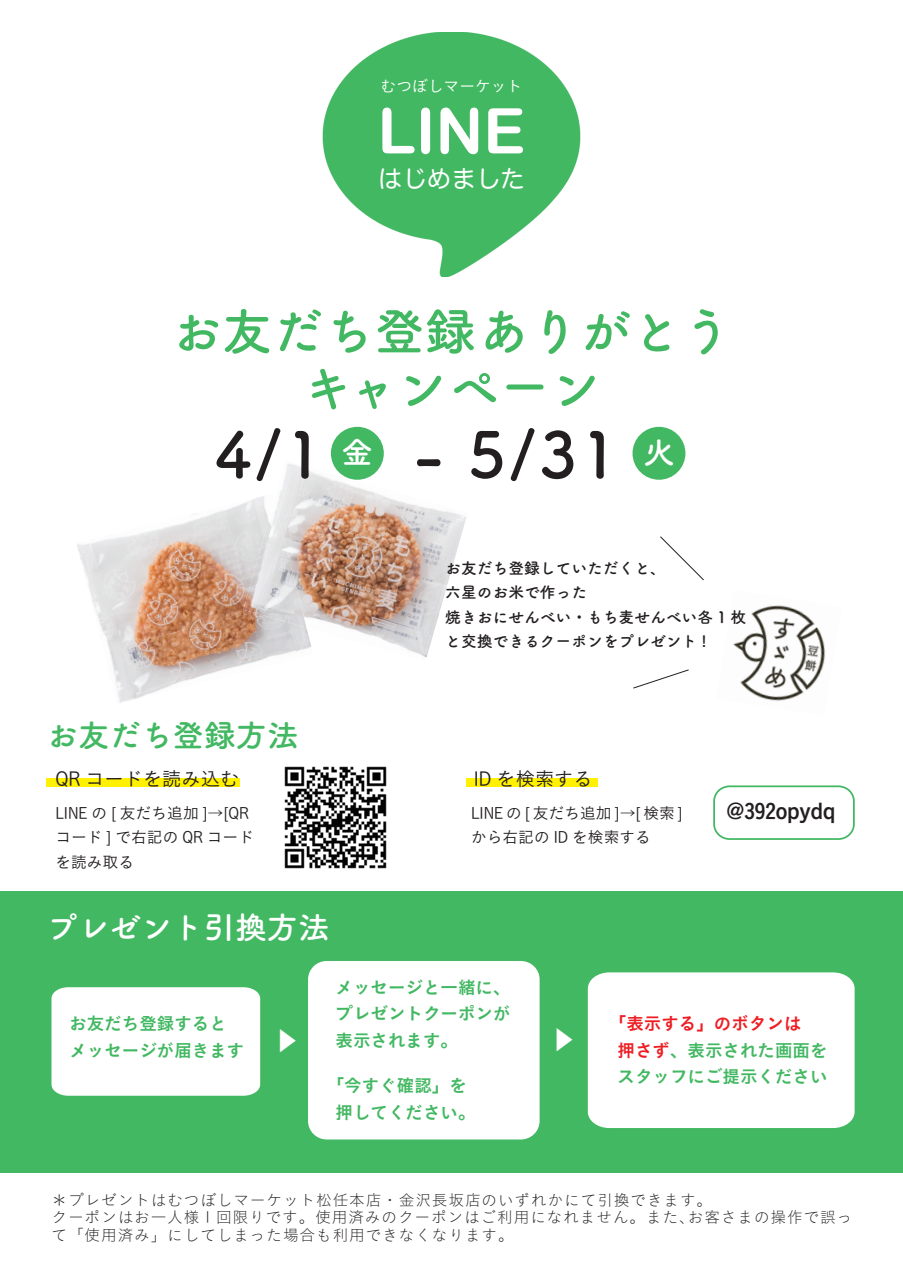
<style>
.page{position:relative;width:903px;height:1275px;background:#fff}
.page>*{position:absolute;margin:0;border:0;box-sizing:border-box;transform-origin:0 0}
.t1{font:700 63px "Tsuku A Rd Gothic";color:#231f20}
.t2{font:63px "Arial Rounded MT Bold";color:#fff}
.t3{font:700 50.75px/56px "Tsuku A Rd Gothic";color:#42b862;text-align:center}
.t4{font:700 31.5px "Tsuku A Rd Gothic";color:#fff}
.t5{font:700 31.5px "Tsuku A Rd Gothic";color:#42b862}
.t6{font:24.5px "Hira Maru Pro W4";color:#fff}
.t7{font:24.5px "Koz Go Pro";color:#fff}
.t8{font:21px "Koburina Go Std W6";color:#231f20}
.t9{font:19.25px "Koburina Go Std W3";color:#231f20}
.t10{font:17.5px/26.2px "Koburina Go Std W6";color:#42b862}
.t11{font:15.75px/17.5px "Koburina Go Std W1";letter-spacing:.05em;color:#231f20}
.t12{font:15.75px/24.5px "Koburina Go Std W3";color:#231f20}
.t13{font:700 15.75px/24.5px "Tsuku A Rd Gothic";color:#231f20}
.t14{font:15.75px "Koburina Go Std W3";color:#fff}
.s1{color:#ee1d23}
</style>
<div class="page">
<img style="left:323px;top:32px;width:257px;height:245px">
<img style="left:77px;top:511px;width:146px;height:78px">
<img style="left:90px;top:559px;width:153px;height:72px">
<img style="left:103px;top:613px;width:161px;height:90px">
<img style="left:277px;top:462px;width:113px;height:50px">
<img style="left:380px;top:499px;width:86px;height:159px">
<img style="left:306px;top:512px;width:102px;height:87px">
<img style="left:292px;top:570px;width:102px;height:78px">
<img style="left:243px;top:501px;width:63px;height:127px">
<img style="left:733px;top:605px;width:93px;height:96px">
<div style="left:0;top:891px;width:903px;height:282px;background:#42b862"></div>
<div style="left:51px;top:987px;width:209px;height:109px;background:#fff"></div>
<div style="left:308px;top:961px;width:232px;height:178px;background:#fff;border-radius:19px"></div>
<div style="left:588px;top:972px;width:266px;height:156px;background:#fff"></div>
<svg style="left:633px;top:670px;width:56px;height:18px"></svg>
<svg style="left:660px;top:537px;width:43px;height:43px"></svg>
<div style="left:466px;top:778px;width:131px;height:8px;background:#fff101"></div>
<div style="left:47px;top:778px;width:193px;height:8px;background:#fff101"></div>
<img style="left:284px;top:766px;width:103px;height:103px">
<div style="left:713px;top:785px;width:142px;height:55px;border:2px solid #42b862;border-radius:15px"></div>
<div style="left:331px;top:427px;width:53px;height:53px;background:#42b862;border-radius:50%"></div>
<div style="left:632px;top:427px;width:53px;height:53px;background:#42b862;border-radius:50%"></div>
<p class="t14" style="left:381px;top:74px;width:143px">むつぼしマーケット</p>
<h1 class="t2" style="left:378px;top:94px;width:149px">LINE</h1>
<h3 class="t6" style="left:378px;top:158px;width:148px">はじめました</h3>
<h2 class="t3" style="left:171px;top:300px;width:562px">お友だち登録ありがとうキャンペーン</h2>
<h1 class="t1" style="left:214px;top:405px;width:406px">4/1　 - 5/31</h1>
<h3 class="t4" style="left:341px;top:428px;width:33px">金</h3>
<h3 class="t4" style="left:643px;top:428px;width:33px">火</h3>
<p class="t13" style="left:445px;top:555px;width:302px">お友だち登録していただくと、<br>六星のお米で作った<br>焼きおにせんべい・もち麦せんべい各 1 枚と交換できるクーポンをプレゼント !</p>
<h3 class="t5" style="left:47px;top:710px;width:253px">お友だち登録方法</h3>
<p class="t9" style="left:55px;top:764px;width:185px">QR コードを読み込む</p>
<p class="t9" style="left:474px;top:764px;width:120px">ID を検索する</p>
<p class="t12" style="left:55px;top:800px;width:200px">LINE の [ 友だち追加 ]→[QRコード ] で右記の QR コードを読み取る</p>
<p class="t12" style="left:471px;top:801px;width:213px">LINE の [ 友だち追加 ]→[ 検索 ]から右記の ID を検索する</p>
<h3 class="t8" style="left:726px;top:795px;width:110px">@392opydq</h3>
<h3 class="t4" style="left:46px;top:902px;width:285px">プレゼント引換方法</h3>
<p class="t10" style="left:69px;top:1011px;width:176px">お友だち登録するとメッセージが届きます</p>
<p class="t10" style="left:336px;top:975px;width:176px;text-align:justify">メッセージと一緒に、プレゼントクーポンが表示されます。</p>
<p class="t10" style="left:327px;top:1073px;width:150px;text-align:center">「今すぐ確認」を押してください。</p>
<h3 class="t7" style="left:274px;top:1025px;width:26px">▶</h3>
<h3 class="t7" style="left:551px;top:1024px;width:26px">▶</h3>
<p class="t10" style="left:617px;top:1011px;width:211px;text-indent:-9px"><span class="s1">「表示する」のボタンは<br>押さず</span>、表示された画面をスタッフにご提示ください</p>
<p class="t11" style="left:52px;top:1191px;width:802px">＊プレゼントはむつぼしマーケット松任本店・金沢長坂店のいずれかにて引換できます。<br>クーポンはお一人様 1 回限りです。使用済みのクーポンはご利用になれません。また、お客さまの操作で誤って「使用済み」にしてしまった場合も利用できなくなります。</p>
</div>
